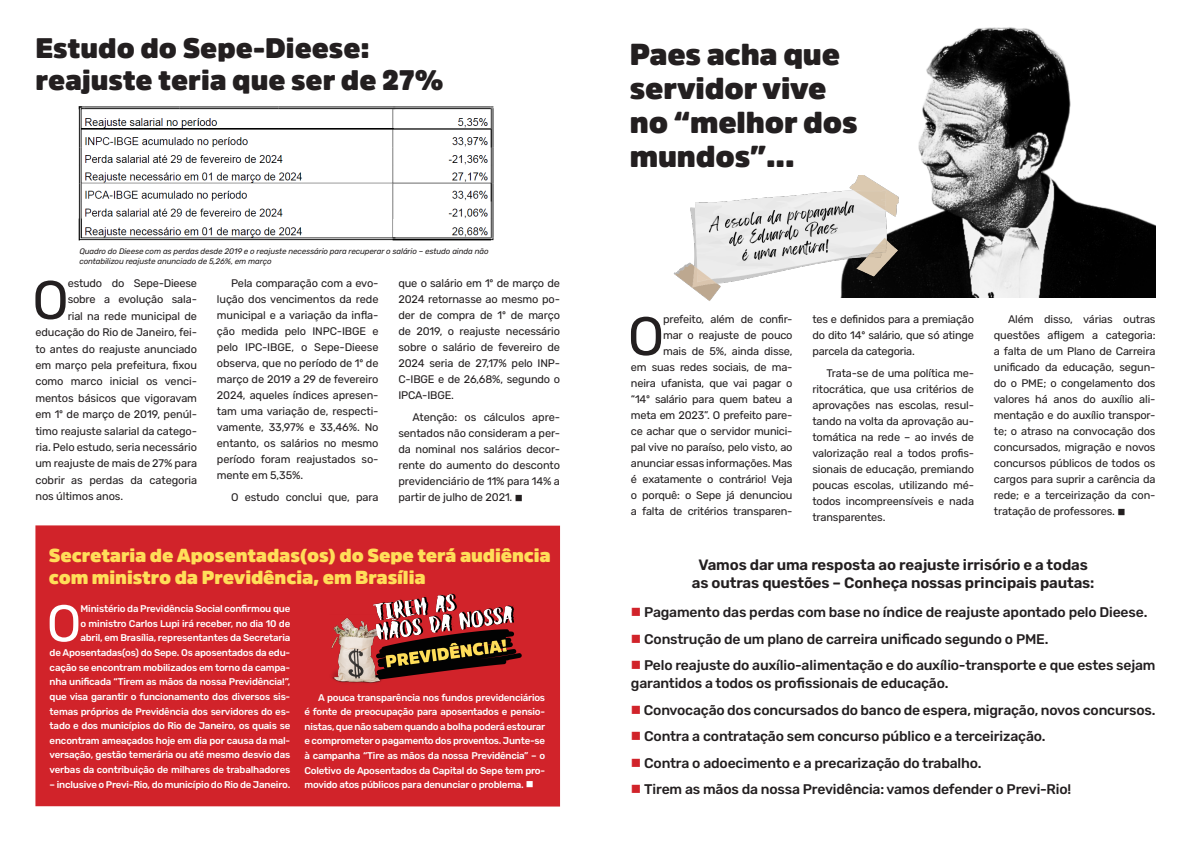
<style>
.page{position:relative;width:1191px;height:842px;background:#fff}
.page>*{position:absolute;margin:0;border:0;box-sizing:border-box;transform-origin:0 0}
.t1{font:54.1px "Rubik";color:#231f20}
.t2{font:51.6px "Rubik";color:#fff}
.t3{font:900 30px/34px "Amsi Pro AKS Normal";letter-spacing:-.005em;color:#231f20}
.t4{font:900 28px "Amsi Pro AKS Normal";color:#231f20}
.t5{font:900 18.7px/22px "Amsi Pro AKS Normal";letter-spacing:-.005em;color:#ffde59}
.t6{font:600 15px/18px "Rubik";letter-spacing:-.01em;color:#231f20;text-align:center}
.t7{font:500 14px/18px "Rubik";letter-spacing:-.015em;color:#231f20}
.t8{font:11px/16px "Rubik";letter-spacing:-.015em;color:#231f20;text-align:justify}
.t9{font:500 9.8px/14.6px "Rubik";letter-spacing:-.02em;color:#fff;text-align:right}
.t10{font:italic 8px/10px "Rubik";letter-spacing:-.01em;color:#231f20}
.s1{color:#d1232a}
</style>
<div class="page">
<div style="left:35px;top:525px;width:525px;height:281px;background:#d1232a"></div>
<img style="left:78px;top:106px;width:416px;height:135px">
<img style="left:858px;top:27px;width:297px;height:271px">
<img style="left:673px;top:176px;width:244px;height:125px">
<img style="left:328px;top:589px;width:197px;height:99px">
<p class="t4" style="left:35px;top:25px;width:336px">Estudo do Sepe-Dieese:</p>
<p class="t4" style="left:35px;top:57px;width:409px">reajuste teria que ser de 27%</p>
<p class="t10" style="left:79px;top:247px;width:411px">Quadro do Dieese com as perdas desde 2019 e o reajuste necessário para recuperar o salário – estudo ainda não contabilizou reajuste anunciado de 5,26%, em março</p>
<p class="t1" style="left:32px;top:270px;width:38px">O</p>
<p class="t8" style="left:68px;top:275px;width:131px">estudo do Sepe-Dieese</p>
<p class="t8" style="left:68px;top:292px;width:131px">sobre a evolução sala-</p>
<p class="t8" style="left:68px;top:308px;width:131px">rial na rede municipal de</p>
<p class="t8" style="left:35px;top:325px;width:163px">educação do Rio de Janeiro, fei-</p>
<p class="t8" style="left:35px;top:341px;width:163px">to antes do reajuste anunciado</p>
<p class="t8" style="left:35px;top:357px;width:163px">em março pela prefeitura, fixou</p>
<p class="t8" style="left:35px;top:374px;width:163px">como marco inicial os venci-</p>
<p class="t8" style="left:35px;top:390px;width:163px">mentos básicos que vigoravam</p>
<p class="t8" style="left:35px;top:407px;width:163px">em 1º de março de 2019, penúl-</p>
<p class="t8" style="left:35px;top:423px;width:163px">timo reajuste salarial da catego-</p>
<p class="t8" style="left:35px;top:439px;width:163px">ria. Pelo estudo, seria necessário</p>
<p class="t8" style="left:35px;top:456px;width:163px">um reajuste de mais de 27% para</p>
<p class="t8" style="left:35px;top:472px;width:163px">cobrir as perdas da categoria</p>
<p class="t8" style="left:35px;top:489px;width:89px">nos últimos anos.</p>
<p class="t8" style="left:217px;top:275px;width:163px;text-indent:14px">Pela comparação com a evo&shy;lução dos vencimentos da rede municipal e a variação da infla&shy;ção medida pelo INPC-IBGE e pelo IPC-IBGE, o Sepe-Dieese observa, que no período de 1º de março de 2019 a 29 de fevereiro 2024, aqueles índices apresen&shy;tam uma variação de, respecti&shy;vamente, 33,97% e 33,46%. No entanto, os salários no mesmo período foram reajustados so&shy;mente em 5,35%.</p>
<p class="t8" style="left:231px;top:489px;width:149px">O estudo conclui que, para</p>
<p class="t8" style="left:398px;top:275px;width:163px">que o salário em 1º de março de 2024 retornasse ao mesmo po&shy;der de compra de 1º de março de 2019, o reajuste necessário sobre o salário de fevereiro de 2024 seria de 27,17% pelo INP-C-IBGE e de 26,68%, segundo o IPCA-IBGE.</p>
<p class="t8" style="left:398px;top:409px;width:163px;text-indent:14px">Atenção: os cálculos apre&shy;sentados não consideram a per&shy;da nominal nos salários decor&shy;rente do aumento do desconto previdenciário de 11% para 14% a partir de julho de 2021. ■</p>
<p class="t5" style="left:49px;top:544px;width:503px">Secretaria de Aposentadas(os) do Sepe terá audiência com ministro da Previdência, em Brasília</p>
<p class="t2" style="left:47px;top:595px;width:36px">O</p>
<p class="t9" style="left:50px;top:602px;width:242px">Ministério da Previdência Social confirmou que<br>o ministro Carlos Lupi irá receber, no dia 10 de<br>abril, em Brasília, representantes da Secretaria<br>de Aposentadas(os) do Sepe. Os aposentados da edu&shy;cação se encontram mobilizados em torno da campa&shy;nha unificada “Tirem as mãos da nossa Previdência!”, que visa garantir o funcionamento dos diversos sis&shy;temas próprios de Previdência dos servidores do es&shy;tado e dos municípios do Rio de Janeiro, os quais se encontram ameaçados hoje em dia por causa da mal&shy;versação, gestão temerária ou até mesmo desvio das verbas da contribuição de milhares de trabalhadores</p>
<p class="t9" style="left:50px;top:777px;width:242px">– inclusive o Previ-Rio, do município do Rio de Janeiro.</p>
<p class="t9" style="left:304px;top:690px;width:242px;text-align:justify;text-indent:14px">A pouca transparência nos fundos previdenciários é fonte de preocupação para aposentados e pensio&shy;nistas, que não sabem quando a bolha poderá estourar e comprometer o pagamento dos proventos. Junte-se à campanha “Tire as mãos da nossa Previdência” – o Coletivo de Aposentados da Capital do Sepe tem pro&shy;movido atos públicos para denunciar o problema. ■</p>
<p class="t3" style="left:630px;top:36px;width:212px">Paes acha que servidor vive</p>
<p class="t3" style="left:630px;top:104px;width:229px">no “melhor dos mundos”...</p>
<p class="t8" style="left:631px;top:312px;width:163px;text-align:right">prefeito, além de confir-<br>mar o reajuste de pouco<br>mais de 5%, ainda disse,<br>em suas redes sociais, de ma&shy;neira ufanista, que vai pagar o “14º salário para quem bateu a meta em 2023”. O prefeito pare&shy;ce achar que o servidor munici&shy;pal vive no paraíso, pelo visto, ao anunciar essas informações. Mas é exatamente o contrário! Veja o porquê: o Sepe já denunciou a falta de critérios transparen-</p>
<p class="t8" style="left:812px;top:312px;width:163px">tes e definidos para a premiação do dito 14º salário, que só atinge parcela da categoria.</p>
<p class="t1" style="left:627px;top:306px;width:38px">O</p>
<p class="t8" style="left:812px;top:365px;width:163px;text-indent:14px">Trata-se de uma política me&shy;ritocrática, que usa critérios de aprovações nas escolas, resul&shy;tando na volta da aprovação au&shy;tomática na rede – ao invés de valorização real a todos profis&shy;sionais de educação, premiando poucas escolas, utilizando mé&shy;todos incompreensíveis e nada transparentes.</p>
<p class="t8" style="left:994px;top:312px;width:163px;text-indent:14px">Além disso, várias outras questões afligem a categoria: a falta de um Plano de Carreira unificado da educação, segun&shy;do o PME; o congelamento dos valores há anos do auxílio ali&shy;mentação e do auxílio transpor&shy;te; o atraso na convocação dos concursados, migração e novos concursos públicos de todos os cargos para suprir a carência da rede; e a terceirização da con&shy;tratação de professores. ■</p>
<p class="t6" style="left:692px;top:557px;width:404px">Vamos dar uma resposta ao reajuste irrisório e a todas as outras questões – Conheça nossas principais pautas:</p>
<p class="t7" style="left:631px;top:603px;width:518px"><span class="s1">■</span> Pagamento das perdas com base no índice de reajuste apontado pelo Dieese.</p>
<p class="t7" style="left:631px;top:630px;width:419px"><span class="s1">■</span> Construção de um plano de carreira unificado segundo o PME.</p>
<p class="t7" style="left:631px;top:656px;width:526px"><span class="s1">■</span> Pelo reajuste do auxílio-alimentação e do auxílio-transporte e que estes sejam garantidos a todos os profissionais de educação.</p>
<p class="t7" style="left:631px;top:701px;width:526px"><span class="s1">■</span> Convocação dos concursados do banco de espera, migração, novos concursos.</p>
<p class="t7" style="left:631px;top:727px;width:416px"><span class="s1">■</span> Contra a contratação sem concurso público e a terceirização.</p>
<p class="t7" style="left:631px;top:754px;width:352px"><span class="s1">■</span> Contra o adoecimento e a precarização do trabalho.</p>
<p class="t7" style="left:631px;top:780px;width:442px"><span class="s1">■</span> Tirem as mãos da nossa Previdência: vamos defender o Previ-Rio!</p>
</div>
